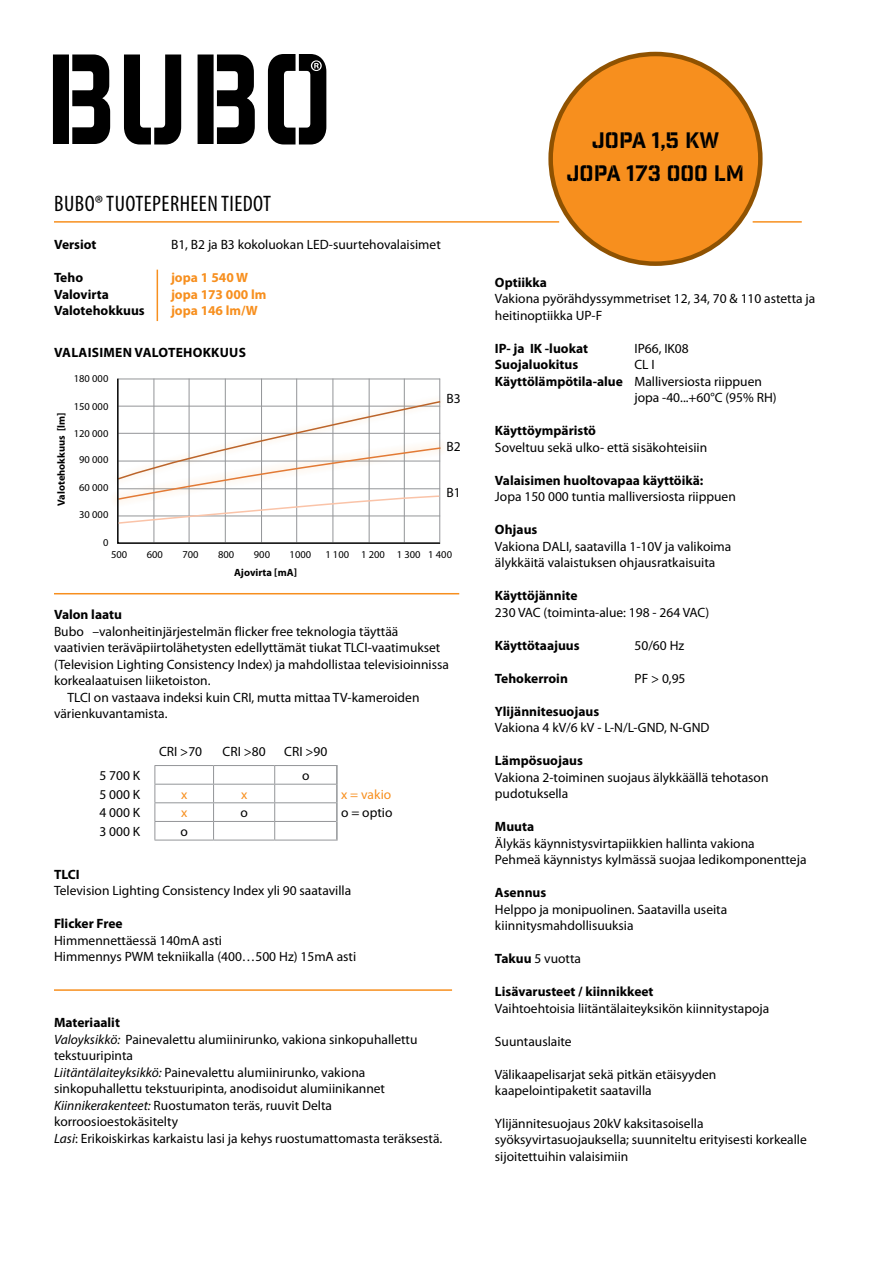
<style>
.page{position:relative;width:893px;height:1263px;background:#fff}
.page>*{position:absolute;margin:0;border:0;box-sizing:border-box;transform-origin:0 0}
.t1{font:condensed 22.5px "Myriad Pro";letter-spacing:.02em;color:#000}
.t2{font:21.75px/32.5px "Industry Inc Stencil";color:#000;text-align:center}
.t3{font:13.5px/16.5px "Myriad Pro";color:#000}
.t4{font:700 13.5px "Myriad Pro";color:#000}
.t5{font:700 13.5px "Myriad Pro";color:#f78f1e}
.t6{font:700 13.5px "Myriad Pro";letter-spacing:.02em;color:#000}
.t7{font:13.5px "Myriad Pro";color:#f78f1e}
.t8{font:10.5px "Myriad Pro";color:#000}
.t9{font:700 10.5px "Myriad Pro";color:#000}
.s1{font-weight:700}
.s2{font-style:italic}
</style>
<div class="page">
<svg style="left:53px;top:54px;width:273px;height:90px"></svg>
<hr style="left:154px;top:765px;width:60px;height:1px;background:#939598">
<hr style="left:214px;top:765px;width:61px;height:1px;background:#939598">
<hr style="left:275px;top:765px;width:63px;height:1px;background:#939598">
<hr style="left:154px;top:784px;width:60px;height:1px;background:#939598">
<hr style="left:214px;top:784px;width:61px;height:1px;background:#939598">
<hr style="left:275px;top:784px;width:61px;height:1px;background:#939598">
<hr style="left:154px;top:802px;width:60px;height:1px;background:#939598">
<hr style="left:214px;top:802px;width:61px;height:1px;background:#939598">
<hr style="left:275px;top:802px;width:61px;height:1px;background:#939598">
<hr style="left:154px;top:821px;width:60px;height:1px;background:#939598">
<svg style="left:154px;top:766px;width:1px;height:74px"></svg>
<hr style="left:214px;top:821px;width:61px;height:1px;background:#939598">
<svg style="left:213px;top:766px;width:1px;height:74px"></svg>
<hr style="left:275px;top:821px;width:61px;height:1px;background:#939598">
<svg style="left:274px;top:766px;width:1px;height:74px"></svg>
<hr style="left:154px;top:840px;width:60px;height:1px;background:#939598">
<hr style="left:214px;top:840px;width:61px;height:1px;background:#939598">
<hr style="left:275px;top:840px;width:63px;height:1px;background:#939598">
<svg style="left:336px;top:766px;width:2px;height:74px"></svg>
<svg style="left:116px;top:378px;width:325px;height:166px"></svg>
<hr style="left:54px;top:593px;width:405px;height:1px;background:#f78f1e">
<hr style="left:157px;top:270px;width:1px;height:51px;background:#f78f1e">
<hr style="left:54px;top:989px;width:398px;height:2px;background:#f78f1e">
<hr style="left:54px;top:221px;width:505px;height:2px;background:#f78f1e">
<hr style="left:753px;top:221px;width:49px;height:2px;background:#f78f1e">
<svg style="left:117px;top:400px;width:325px;height:124px"></svg>
<div style="left:551px;top:54px;width:209px;height:210px;background:#f78f1e;border-radius:50%"></div>
<h1 class="t1" style="left:54px;top:190px;width:218px">BUBO® TUOTEPERHEEN TIEDOT</h1>
<p class="t4" style="left:54px;top:236px;width:44px">Versiot</p>
<p class="t3" style="left:171px;top:236px;width:271px">B1, B2 ja B3 kokoluokan LED-suurtehovalaisimet</p>
<p class="t4" style="left:54px;top:269px;width:31px">Teho</p>
<p class="t5" style="left:171px;top:269px;width:79px">jopa 1 540 W</p>
<p class="t4" style="left:54px;top:286px;width:56px">Valovirta</p>
<p class="t5" style="left:171px;top:286px;width:97px">jopa 173 000 lm</p>
<p class="t4" style="left:54px;top:302px;width:92px">Valotehokkuus</p>
<p class="t5" style="left:171px;top:302px;width:88px">jopa 146 lm/W</p>
<p class="t6" style="left:54px;top:344px;width:193px">VALAISIMEN VALOTEHOKKUUS</p>
<p class="t9" style="left:55px;top:506px;width:95px;rotate:-90deg">Valotehokkuus [lm]</p>
<p class="t8" style="left:74px;top:372px;width:36px">180 000</p>
<p class="t8" style="left:74px;top:400px;width:36px">150 000</p>
<p class="t8" style="left:74px;top:427px;width:36px">120 000</p>
<p class="t8" style="left:79px;top:453px;width:31px">90 000</p>
<p class="t8" style="left:79px;top:481px;width:31px">60 000</p>
<p class="t8" style="left:79px;top:508px;width:31px">30 000</p>
<p class="t8" style="left:103px;top:536px;width:7px">0</p>
<p class="t3" style="left:446px;top:390px;width:16px">B3</p>
<p class="t3" style="left:446px;top:438px;width:16px">B2</p>
<p class="t3" style="left:446px;top:484px;width:16px">B1</p>
<p class="t8" style="left:111px;top:548px;width:18px">500</p>
<p class="t8" style="left:147px;top:548px;width:18px">600</p>
<p class="t8" style="left:182px;top:548px;width:18px">700</p>
<p class="t8" style="left:218px;top:548px;width:18px">800</p>
<p class="t8" style="left:254px;top:548px;width:18px">900</p>
<p class="t8" style="left:290px;top:548px;width:23px">1000</p>
<p class="t8" style="left:325px;top:548px;width:128px">1 100 1 200 1 300 1 400</p>
<p class="t9" style="left:234px;top:565px;width:64px">Ajovirta [mA]</p>
<p class="t4" style="left:54px;top:606px;width:69px">Valon laatu</p>
<p class="t3" style="left:54px;top:623px;width:346px">Bubo –valonheitinjärjestelmän flicker free teknologia täyttää</p>
<p class="t3" style="left:54px;top:639px;width:388px">vaativien teräväpiirtolähetysten edellyttämät tiukat TLCI-vaatimukset</p>
<p class="t3" style="left:54px;top:656px;width:396px">(Television Lighting Consistency Index) ja mahdollistaa televisioinnissa</p>
<p class="t3" style="left:54px;top:672px;width:158px">korkealaatuisen liiketoiston.</p>
<p class="t3" style="left:68px;top:689px;width:353px">TLCI on vastaava indeksi kuin CRI, mutta mittaa TV-kameroiden</p>
<p class="t3" style="left:54px;top:705px;width:115px">värienkuvantamista.</p>
<p class="t3" style="left:159px;top:743px;width:45px">CRI &gt;70</p>
<p class="t3" style="left:223px;top:743px;width:45px">CRI &gt;80</p>
<p class="t3" style="left:284px;top:743px;width:45px">CRI &gt;90</p>
<p class="t3" style="left:99px;top:767px;width:42px">5 700 K</p>
<p class="t3" style="left:302px;top:767px;width:9px">o</p>
<p class="t3" style="left:99px;top:785px;width:42px">5 000 K</p>
<p class="t7" style="left:181px;top:786px;width:8px">x</p>
<p class="t7" style="left:241px;top:786px;width:8px">x</p>
<p class="t7" style="left:341px;top:786px;width:52px">x = vakio</p>
<p class="t3" style="left:99px;top:804px;width:42px">4 000 K</p>
<p class="t7" style="left:181px;top:804px;width:8px">x</p>
<p class="t3" style="left:240px;top:804px;width:9px">o</p>
<p class="t3" style="left:341px;top:804px;width:53px">o = optio</p>
<p class="t3" style="left:99px;top:823px;width:42px">3 000 K</p>
<p class="t3" style="left:181px;top:823px;width:9px">o</p>
<p class="t4" style="left:54px;top:865px;width:27px">TLCI</p>
<p class="t3" style="left:54px;top:882px;width:299px">Television Lighting Consistency Index yli 90 saatavilla</p>
<p class="t4" style="left:54px;top:915px;width:70px">Flicker Free</p>
<p class="t3" style="left:54px;top:932px;width:304px">Himmennettäessä 140mA asti<br>Himmennys PWM tekniikalla (400…500 Hz) 15mA asti</p>
<p class="t3" style="left:54px;top:1014px;width:390px"><span class="s1">Materiaalit<br></span><span class="s2">Valoyksikkö:</span> Painevalettu alumiinirunko, vakiona sinkopuhallettu tekstuuripinta<br><span class="s2">Liitäntälaiteyksikkö:</span> Painevalettu alumiinirunko, vakiona sinkopuhallettu tekstuuripinta, anodisoidut alumiinikannet <span class="s2">Kiinnikerakenteet:</span> Ruostumaton teräs, ruuvit Delta korroosioestokäsitelty<br><span class="s2">Lasi</span>: Erikoiskirkas karkaistu lasi ja kehys ruostumattomasta teräksestä.</p>
<h2 class="t2" style="left:567px;top:126px;width:179px">JOPA 1,5 KW<br>JOPA 173 000 LM</h2>
<p class="t4" style="left:495px;top:273px;width:54px">Optiikka</p>
<p class="t3" style="left:495px;top:290px;width:322px">Vakiona pyörähdyssymmetriset 12, 34, 70 &amp; 110 astetta ja heitinoptiikka UP-F</p>
<p class="t4" style="left:495px;top:339px;width:95px">IP- ja IK -luokat</p>
<p class="t3" style="left:634px;top:340px;width:56px">IP66, IK08</p>
<p class="t4" style="left:495px;top:356px;width:85px">Suojaluokitus</p>
<p class="t3" style="left:634px;top:356px;width:22px">CL I</p>
<p class="t3" style="left:495px;top:372px;width:268px"><span class="s1">Käyttölämpötila-alue</span> Malliversiosta riippuen</p>
<p class="t3" style="left:634px;top:389px;width:144px">jopa -40...+60°C (95% RH)</p>
<p class="t4" style="left:495px;top:422px;width:103px">Käyttöympäristö</p>
<p class="t3" style="left:495px;top:438px;width:214px">Soveltuu sekä ulko- että sisäkohteisiin</p>
<p class="t4" style="left:495px;top:471px;width:210px">Valaisimen huoltovapaa käyttöikä:</p>
<p class="t3" style="left:495px;top:488px;width:242px">Jopa 150 000 tuntia malliversiosta riippuen</p>
<p class="t4" style="left:495px;top:521px;width:44px">Ohjaus</p>
<p class="t3" style="left:495px;top:537px;width:238px">Vakiona DALI, saatavilla 1-10V ja valikoima älykkäitä valaistuksen ohjausratkaisuita</p>
<p class="t4" style="left:495px;top:587px;width:84px">Käyttöjännite</p>
<p class="t3" style="left:495px;top:603px;width:216px">230 VAC (toiminta-alue: 198 - 264 VAC)</p>
<p class="t4" style="left:495px;top:636px;width:86px">Käyttötaajuus</p>
<p class="t3" style="left:634px;top:636px;width:51px">50/60 Hz</p>
<p class="t4" style="left:495px;top:669px;width:74px">Tehokerroin</p>
<p class="t3" style="left:634px;top:669px;width:53px">PF &gt; 0,95</p>
<p class="t4" style="left:495px;top:702px;width:106px">Ylijännitesuojaus</p>
<p class="t3" style="left:495px;top:719px;width:216px">Vakiona 4 kV/6 kV - L-N/L-GND, N-GND</p>
<p class="t4" style="left:495px;top:752px;width:89px">Lämpösuojaus</p>
<p class="t3" style="left:495px;top:768px;width:275px">Vakiona 2-toiminen suojaus älykkäällä tehotason pudotuksella</p>
<p class="t4" style="left:495px;top:818px;width:41px">Muuta</p>
<p class="t3" style="left:495px;top:834px;width:313px">Älykäs käynnistysvirtapiikkien hallinta vakiona<br>Pehmeä käynnistys kylmässä suojaa ledikomponentteja</p>
<p class="t4" style="left:495px;top:884px;width:53px">Asennus</p>
<p class="t3" style="left:495px;top:900px;width:234px">Helppo ja monipuolinen. Saatavilla useita kiinnitysmahdollisuuksia</p>
<p class="t3" style="left:495px;top:950px;width:87px"><span class="s1">Takuu</span> 5 vuotta</p>
<p class="t4" style="left:495px;top:983px;width:160px">Lisävarusteet / kiinnikkeet</p>
<p class="t3" style="left:495px;top:999px;width:276px">Vaihtoehtoisia liitäntälaiteyksikön kiinnitystapoja</p>
<p class="t3" style="left:495px;top:1032px;width:78px">Suuntauslaite</p>
<p class="t3" style="left:495px;top:1065px;width:223px">Välikaapelisarjat sekä pitkän etäisyyden kaapelointipaketit saatavilla</p>
<p class="t3" style="left:495px;top:1115px;width:313px">Ylijännitesuojaus 20kV kaksitasoisella syöksyvirtasuojauksella; suunniteltu erityisesti korkealle sijoitettuihin valaisimiin</p>
</div>
